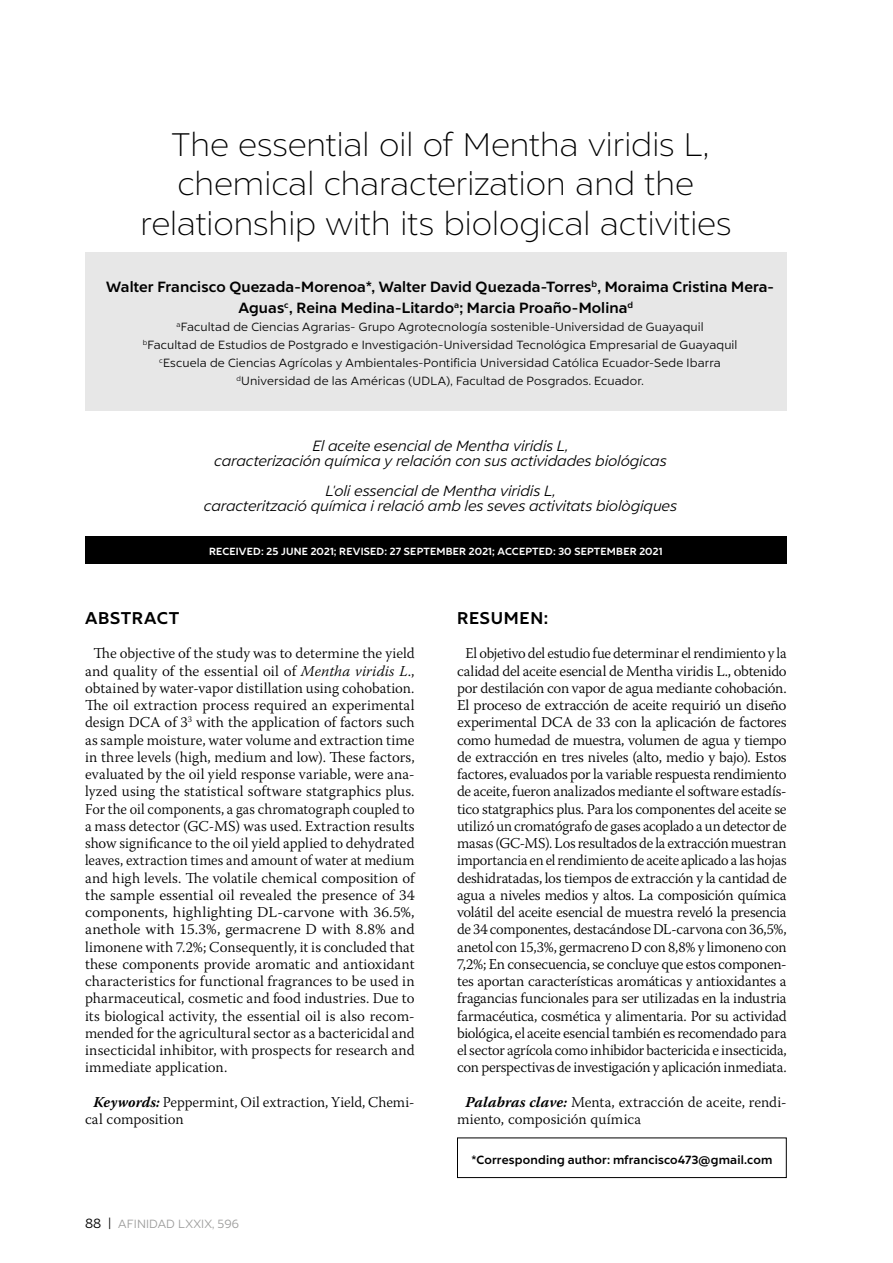
<style>
.page{position:relative;width:893px;height:1263px;background:#fff}
.page>*{position:absolute;margin:0;border:0;box-sizing:border-box;transform-origin:0 0}
.t1{font:300 33px/39.6px "Liszt FY";letter-spacing:-.015em;color:#000;text-align:center}
.t2{font:700 17.25px "Liszt FY";letter-spacing:.04em;color:#000}
.t3{font:300 15px/17.2px "Warnock Pro";letter-spacing:-.015em;color:#000}
.t4{font:italic 15px/15px "Liszt FY";color:#000;text-align:center}
.t5{font:700 15px/21px "Liszt FY";letter-spacing:.005em;color:#000;text-align:center}
.t6{font:12px/18px "Liszt FY";letter-spacing:.01em;color:#000;text-align:center}
.t7{font:700 12px "Liszt FY";letter-spacing:.015em;color:#000}
.t8{font:12px "Liszt FY";letter-spacing:.01em;color:#9d9d9c}
.t9{font:700 10.5px "Liszt FY";letter-spacing:.02em;color:#fff}
.s1{font-style:italic}
.s2{font-weight:700;font-style:italic}
.s3{font-size:13.5px;color:#000}
</style>
<div class="page">
<div style="left:457px;top:1137px;width:330px;height:41px;border:1px solid #000"></div>
<div style="left:85px;top:252px;width:702px;height:159px;background:#e7e7e7"></div>
<div style="left:85px;top:536px;width:702px;height:28px;background:#000"></div>
<h1 class="t1" style="left:140px;top:124px;width:593px">The essential oil of Mentha viridis L, chemical characterization and the relationship with its biological activities</h1>
<p class="t5" style="left:106px;top:276px;width:669px">Walter Francisco Quezada-Morenoa*, Walter David Quezada-Torres<sup>b</sup>, Moraima Cristina Mera-<br>Aguas<sup>c</sup>, Reina Medina-Litardo<sup>a</sup>; Marcia Proaño-Molina<sup>d</sup></p>
<p class="t6" style="left:143px;top:318px;width:596px"><sup>a</sup>Facultad de Ciencias Agrarias- Grupo Agrotecnología sostenible-Universidad de Guayaquil<br><sup>b</sup>Facultad de Estudios de Postgrado e Investigación-Universidad Tecnológica Empresarial de Guayaquil <sup>c</sup>Escuela de Ciencias Agrícolas y Ambientales-Pontificia Universidad Católica Ecuador-Sede Ibarra <sup>d</sup>Universidad de las Américas (UDLA), Facultad de Posgrados. Ecuador.</p>
<p class="t4" style="left:214px;top:438px;width:454px">El aceite esencial de Mentha viridis L,<br>caracterización química y relación con sus actividades biológicas</p>
<p class="t4" style="left:204px;top:483px;width:475px">L'oli essencial de Mentha viridis L,<br>caracterització química i relació amb les seves activitats biològiques</p>
<p class="t9" style="left:209px;top:545px;width:455px">RECEIVED: 25 JUNE 2021; REVISED: 27 SEPTEMBER 2021; ACCEPTED: 30 SEPTEMBER 2021</p>
<p class="t2" style="left:85px;top:607px;width:96px">ABSTRACT</p>
<p class="t3" style="left:85px;top:644px;width:331px;text-align:justify;text-indent:9px">The objective of the study was to determine the yield and quality of the essential oil of <span class="s1">Mentha viridis L</span>., obtained by water-vapor distillation using cohobation.<br>The oil extraction process required an experimental design DCA of 3<sup>3</sup> with the application of factors such as sample moisture, water volume and extraction time in three levels (high, medium and low). These factors, evaluated by the oil yield response variable, were ana&shy;lyzed using the statistical software statgraphics plus.<br>For the oil components, a gas chromatograph coupled to a mass detector (GC-MS) was used. Extraction results show significance to the oil yield applied to dehydrated leaves, extraction times and amount of water at medium and high levels. The volatile chemical composition of the sample essential oil revealed the presence of 34 components, highlighting DL-carvone with 36.5%, anethole with 15.3%, germacrene D with 8.8% and limonene with 7.2%; Consequently, it is concluded that these components provide aromatic and antioxidant characteristics for functional fragrances to be used in pharmaceutical, cosmetic and food industries. Due to its biological activity, the essential oil is also recom&shy;mended for the agricultural sector as a bactericidal and insecticidal inhibitor, with prospects for research and immediate application.</p>
<p class="t3" style="left:85px;top:1093px;width:331px;text-indent:9px"><span class="s2">Keywords:</span> Peppermint, Oil extraction, Yield, Chemi&shy;cal composition</p>
<p class="t8" style="left:85px;top:1216px;width:155px"><span class="s3">88 |</span> AFINIDAD LXXIX, 596</p>
<p class="t2" style="left:457px;top:607px;width:93px">RESUMEN:</p>
<p class="t3" style="left:457px;top:644px;width:331px;text-align:center">El objetivo del estudio fue determinar el rendimiento y la calidad del aceite esencial de Mentha viridis L., obtenido por destilación con vapor de agua mediante cohobación.<br>El proceso de extracción de aceite requirió un diseño experimental DCA de 33 con la aplicación de factores como humedad de muestra, volumen de agua y tiempo de extracción en tres niveles (alto, medio y bajo). Estos factores, evaluados por la variable respuesta rendimiento de aceite, fueron analizados mediante el software estadís&shy;tico statgraphics plus. Para los componentes del aceite se utilizó un cromatógrafo de gases acoplado a un detector de masas (GC-MS). Los resultados de la extracción muestran importancia en el rendimiento de aceite aplicado a las hojas deshidratadas, los tiempos de extracción y la cantidad de agua a niveles medios y altos. La composición química volátil del aceite esencial de muestra reveló la presencia de 34 componentes, destacándose DL-carvona con 36,5%, anetol con 15,3%, germacreno D con 8,8% y limoneno con 7,2%; En consecuencia, se concluye que estos componen&shy;tes aportan características aromáticas y antioxidantes a fragancias funcionales para ser utilizadas en la industria farmacéutica, cosmética y alimentaria. Por su actividad biológica, el aceite esencial también es recomendado para el sector agrícola como inhibidor bactericida e insecticida, con perspectivas de investigación y aplicación inmediata.</p>
<p class="t3" style="left:457px;top:1093px;width:331px;text-indent:9px"><span class="s2">Palabras clave:</span> Menta, extracción de aceite, rendi&shy;miento, composición química</p>
<p class="t7" style="left:471px;top:1152px;width:302px">*Corresponding author: mfrancisco473@gmail.com</p>
</div>
